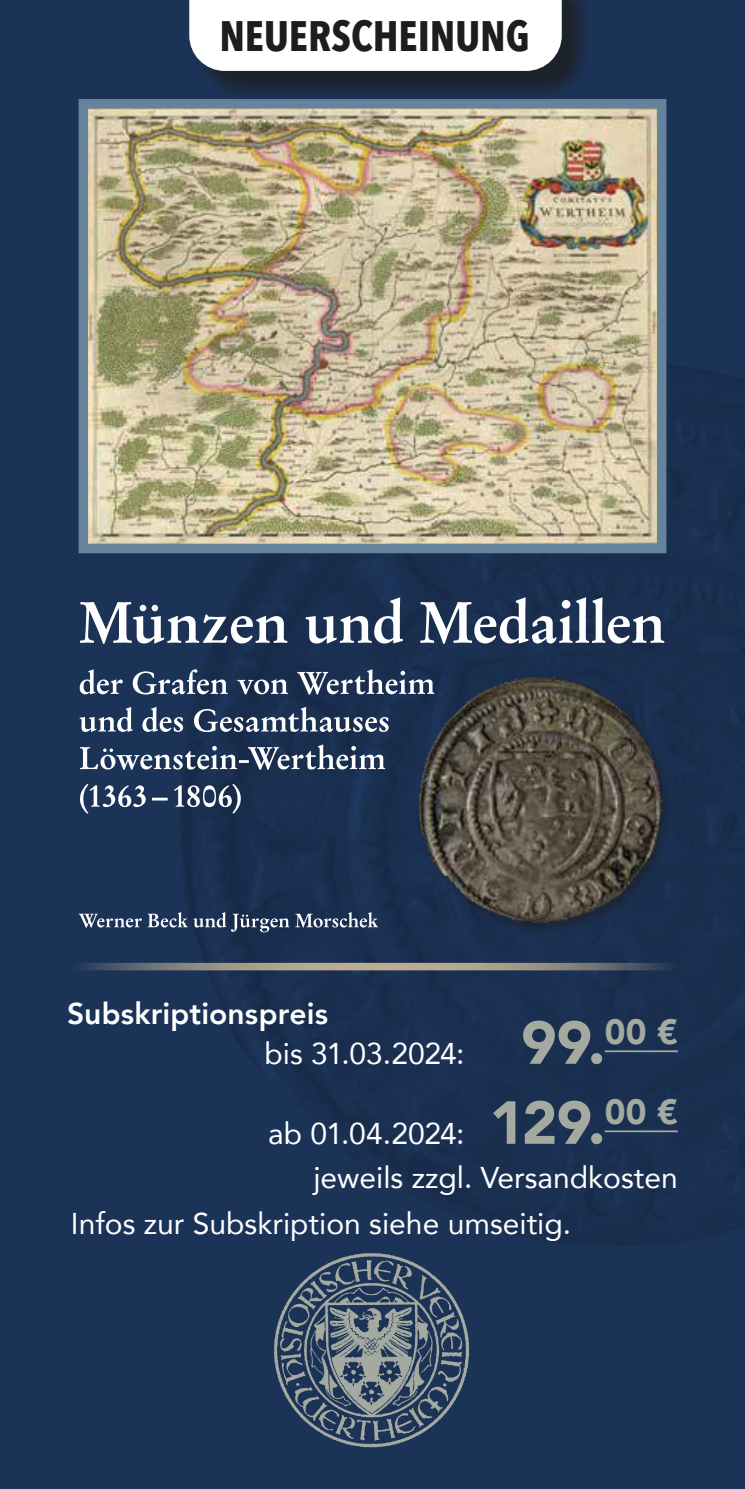
<style>
.page{position:relative;width:745px;height:1489px;background:#fff}
.page>*{position:absolute;margin:0;border:0;box-sizing:border-box;transform-origin:0 0}
.t1{font:700 42.5px "Avenir Next Condensed";color:#1d1d1b}
.t2{font:30px/43.8px "Avenir";color:#fff;text-align:right}
.t3{font:800 30px/40px "Avenir";letter-spacing:.005em;color:#fff}
.s1{font-weight:400}
.s2{font-weight:900;font-size:60px;color:#a4aaa0}
</style>
<div class="page">
<div style="left:0;top:0;width:744px;height:1488px;background:#1c3358"></div>
<img style="left:169px;top:365px;width:575px;height:881px">
<img style="left:78px;top:99px;width:592px;height:459px">
<svg style="left:80px;top:783px;width:160px;height:30px"></svg>
<svg style="left:80px;top:744px;width:305px;height:25px"></svg>
<svg style="left:80px;top:707px;width:308px;height:25px"></svg>
<svg style="left:80px;top:669px;width:354px;height:25px"></svg>
<svg style="left:80px;top:597px;width:583px;height:46px"></svg>
<div style="left:416px;top:676px;width:255px;height:258px;background:#1a2f4f"></div>
<img style="left:417px;top:675px;width:248px;height:249px">
<svg style="left:79px;top:912px;width:299px;height:20px"></svg>
<svg style="left:81px;top:962px;width:592px;height:8px;background:#81807a"></svg>
<div style="left:192px;top:0;width:401px;height:102px;background:#1d1d1b;opacity:.75"></div>
<div style="left:189px;top:0;width:372px;height:71px;background:#fff"></div>
<hr style="left:604px;top:1050px;width:73px;height:2px;background:#a4aaa0">
<hr style="left:604px;top:1130px;width:73px;height:2px;background:#a4aaa0">
<img style="left:274px;top:1253px;width:196px;height:195px">
<h1 class="t1" style="left:219px;top:10px;width:311px">NEUERSCHEINUNG</h1>
<p class="t3" style="left:264px;top:993px;width:414px;text-indent:-197px">Subskriptionspreis<br><span class="s1">bis 31.03.2024:</span> <span class="s2">99.</span><sup>00</sup> <sup>€</sup></p>
<p class="t2" style="left:268px;top:1110px;width:411px">ab 01.04.2024: <span class="s2">129.</span><sup>00</sup> <sup>€ </sup>jeweils zzgl. Versandkosten</p>
<p class="t2" style="left:71px;top:1200px;width:501px">Infos zur Subskription siehe umseitig.</p>
</div>
